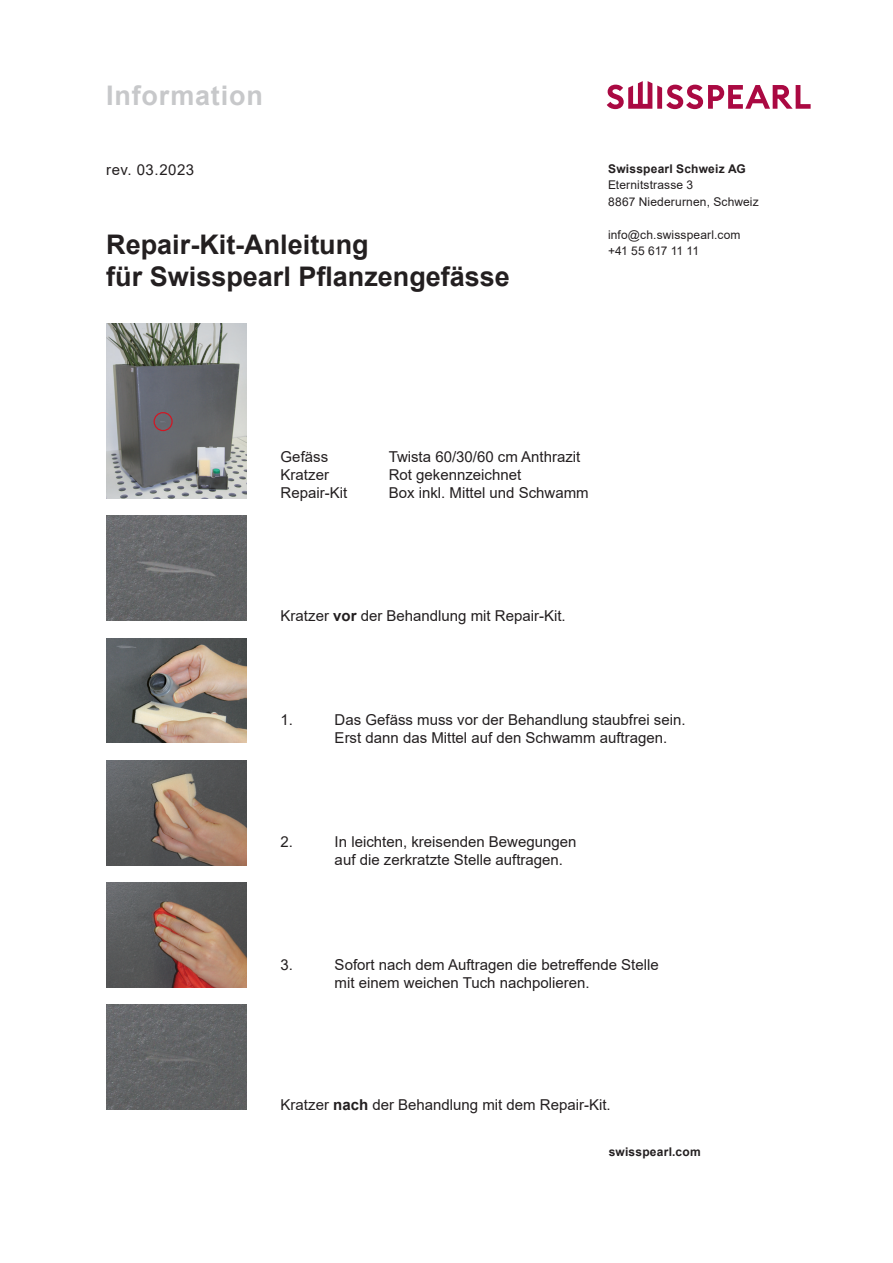
<style>
.page{position:relative;width:893px;height:1263px;background:#fff}
.page>*{position:absolute;margin:0;border:0;box-sizing:border-box;transform-origin:0 0}
.t1{font:700 27px/32.4px "Arial";color:#231f20}
.t2{font:700 27px "Arial";letter-spacing:.03em;color:#c7c8ca}
.t3{font:15px/18px "Arial";color:#231f20}
.t4{font:15px "Arial";letter-spacing:.035em;color:#231f20}
.t5{font:12px/16.5px "Arial";letter-spacing:.01em;color:#231f20}
.t6{font:700 12px "Arial";letter-spacing:.02em;color:#231f20}
.s1{font-weight:700}
</style>
<div class="page">
<svg style="left:607px;top:81px;width:204px;height:28px"></svg>
<img style="left:106px;top:323px;width:140px;height:175px">
<img style="left:106px;top:516px;width:140px;height:105px">
<img style="left:106px;top:1005px;width:140px;height:105px">
<img style="left:106px;top:638px;width:140px;height:105px">
<img style="left:106px;top:760px;width:140px;height:105px">
<img style="left:106px;top:883px;width:140px;height:104px">
<div style="left:154px;top:412px;width:19px;height:19px;border:1px solid #d21623;border-radius:50%"></div>
<h1 class="t2" style="left:106px;top:76px;width:158px">Information</h1>
<p class="t4" style="left:106px;top:159px;width:89px">rev. 03.2023</p>
<h1 class="t1" style="left:106px;top:228px;width:405px">Repair-Kit-Anleitung<br>für Swisspearl Pflanzengefässe</h1>
<p class="t6" style="left:608px;top:160px;width:139px">Swisspearl Schweiz AG</p>
<p class="t5" style="left:608px;top:177px;width:152px">Eternitstrasse 3<br>8867 Niederurnen, Schweiz</p>
<p class="t5" style="left:608px;top:226px;width:134px">info@ch.swisspearl.com +41 55 617 11 11</p>
<p class="t3" style="left:281px;top:448px;width:49px">Gefäss</p>
<p class="t3" style="left:389px;top:448px;width:193px">Twista 60/30/60 cm Anthrazit</p>
<p class="t3" style="left:281px;top:466px;width:50px">Kratzer</p>
<p class="t3" style="left:389px;top:466px;width:134px">Rot gekennzeichnet</p>
<p class="t3" style="left:281px;top:484px;width:68px">Repair-Kit</p>
<p class="t3" style="left:389px;top:484px;width:202px">Box inkl. Mittel und Schwamm</p>
<p class="t3" style="left:281px;top:606px;width:287px">Kratzer <span class="s1">vor</span> der Behandlung mit Repair-Kit.</p>
<p class="t3" style="left:281px;top:710px;width:14px">1.</p>
<p class="t3" style="left:335px;top:710px;width:352px">Das Gefäss muss vor der Behandlung staubfrei sein.<br>Erst dann das Mittel auf den Schwamm auftragen.</p>
<p class="t3" style="left:281px;top:833px;width:14px">2.</p>
<p class="t3" style="left:335px;top:833px;width:243px">In leichten, kreisenden Bewegungen auf die zerkratzte Stelle auftragen.</p>
<p class="t3" style="left:281px;top:955px;width:14px">3.</p>
<p class="t3" style="left:335px;top:955px;width:326px">Sofort nach dem Auftragen die betreffende Stelle mit einem weichen Tuch nachpolieren.</p>
<p class="t3" style="left:281px;top:1095px;width:332px">Kratzer <span class="s1">nach</span> der Behandlung mit dem Repair-Kit.</p>
<p class="t6" style="left:609px;top:1143px;width:94px">swisspearl.com</p>
</div>
